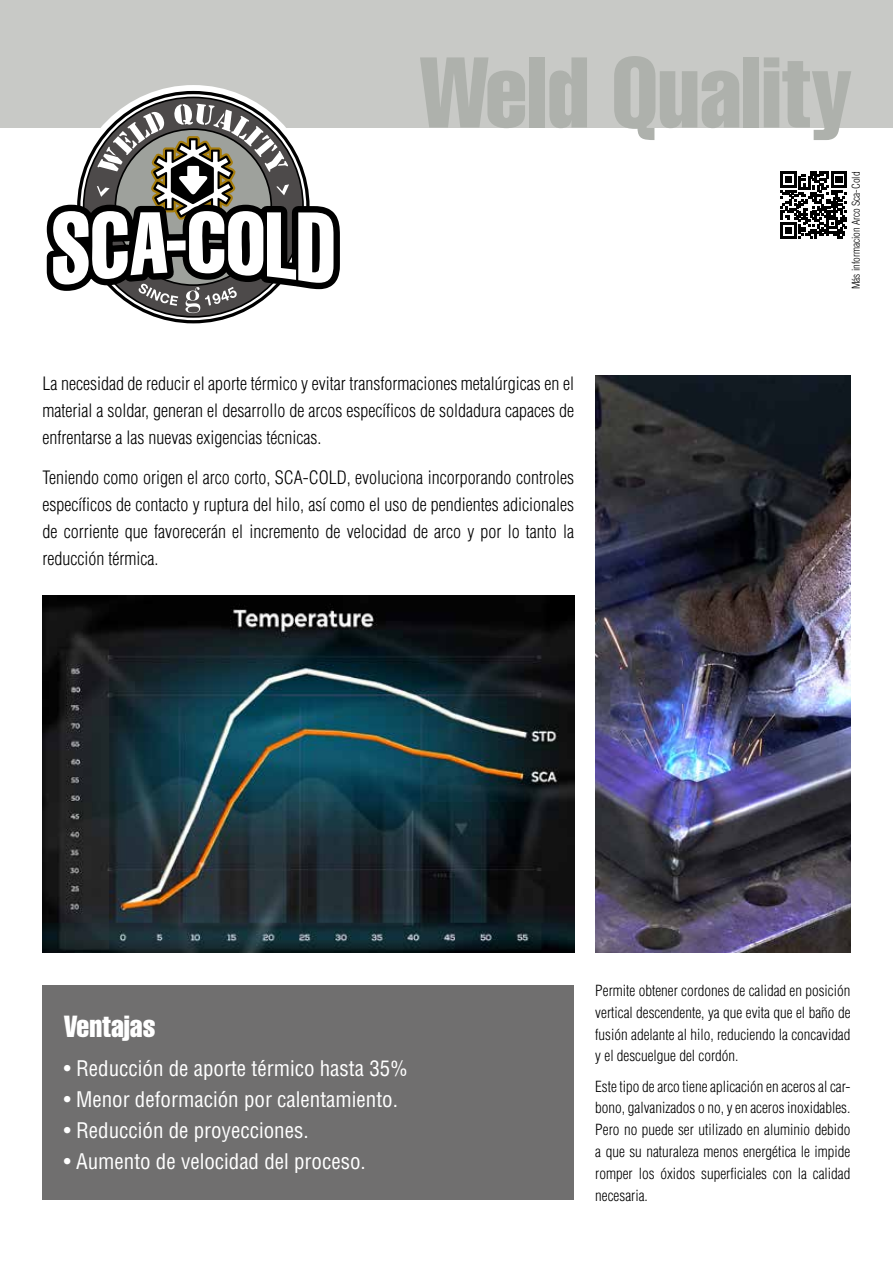
<style>
.page{position:relative;width:893px;height:1263px;background:#fff}
.page>*{position:absolute;margin:0;border:0;box-sizing:border-box;transform-origin:0 0}
.t1{font:extra-condensed 98.4px "Helvetica";color:#aeb1ac}
.t2{font:extra-condensed 30px "Helvetica";color:#fff}
.t3{font:condensed 21px "Helvetica";color:#fff}
.t4{font:300 condensed 18px/27px "Helvetica";color:#000;text-align:justify}
.t5{font:300 condensed 15px/21.8px "Helvetica";color:#000;text-align:justify}
.t6{font:300 condensed 10.5px "Helvetica";color:#000}
</style>
<div class="page">
<div style="left:43px;top:985px;width:531px;height:214px;background:#706f6f"></div>
<div style="left:0;top:0;width:893px;height:128px;background:#c8c9c6"></div>
<img style="left:595px;top:376px;width:255px;height:577px">
<svg style="left:780px;top:172px;width:67px;height:66px"></svg>
<svg style="left:46px;top:85px;width:294px;height:202px"></svg>
<svg style="left:53px;top:104px;width:281px;height:209px"></svg>
<img style="left:43px;top:595px;width:531px;height:358px">
<h1 class="t1" style="left:420px;top:30px;width:434px">Weld Quality</h1>
<p class="t4" style="left:43px;top:370px;width:533px">La necesidad de reducir el aporte térmico y evitar transformaciones metalúrgicas en el material a soldar, generan el desarrollo de arcos específicos de soldadura capaces de enfrentarse a las nuevas exigencias técnicas.</p>
<p class="t4" style="left:43px;top:464px;width:533px">Teniendo como origen el arco corto, SCA-COLD, evoluciona incorporando controles específicos de contacto y ruptura del hilo, así como el uso de pendientes adicionales de corriente que favorecerán el incremento de velocidad de arco y por lo tanto la reducción térmica.</p>
<p class="t6" style="left:849px;top:289px;width:119px;rotate:-90deg">Más informacion Arco Sca-Cold</p>
<h2 class="t2" style="left:64px;top:1007px;width:93px">Ventajas</h2>
<p class="t3" style="left:64px;top:1055px;width:346px">• Reducción de aporte térmico hasta 35%</p>
<p class="t3" style="left:64px;top:1086px;width:336px">• Menor deformación por calentamiento.</p>
<p class="t3" style="left:64px;top:1117px;width:246px">• Reducción de proyecciones.</p>
<p class="t3" style="left:64px;top:1149px;width:304px">• Aumento de velocidad del proceso.</p>
<p class="t5" style="left:595px;top:979px;width:257px">Permite obtener cordones de calidad en posición vertical descendente, ya que evita que el baño de fusión adelante al hilo, reduciendo la concavidad y el descuelgue del cordón.</p>
<p class="t5" style="left:595px;top:1075px;width:257px">Este tipo de arco tiene aplicación en aceros al car&shy;bono, galvanizados o no, y en aceros inoxidables.<br>Pero no puede ser utilizado en aluminio debido a que su naturaleza menos energética le impide romper los óxidos superficiales con la calidad necesaria.</p>
</div>
